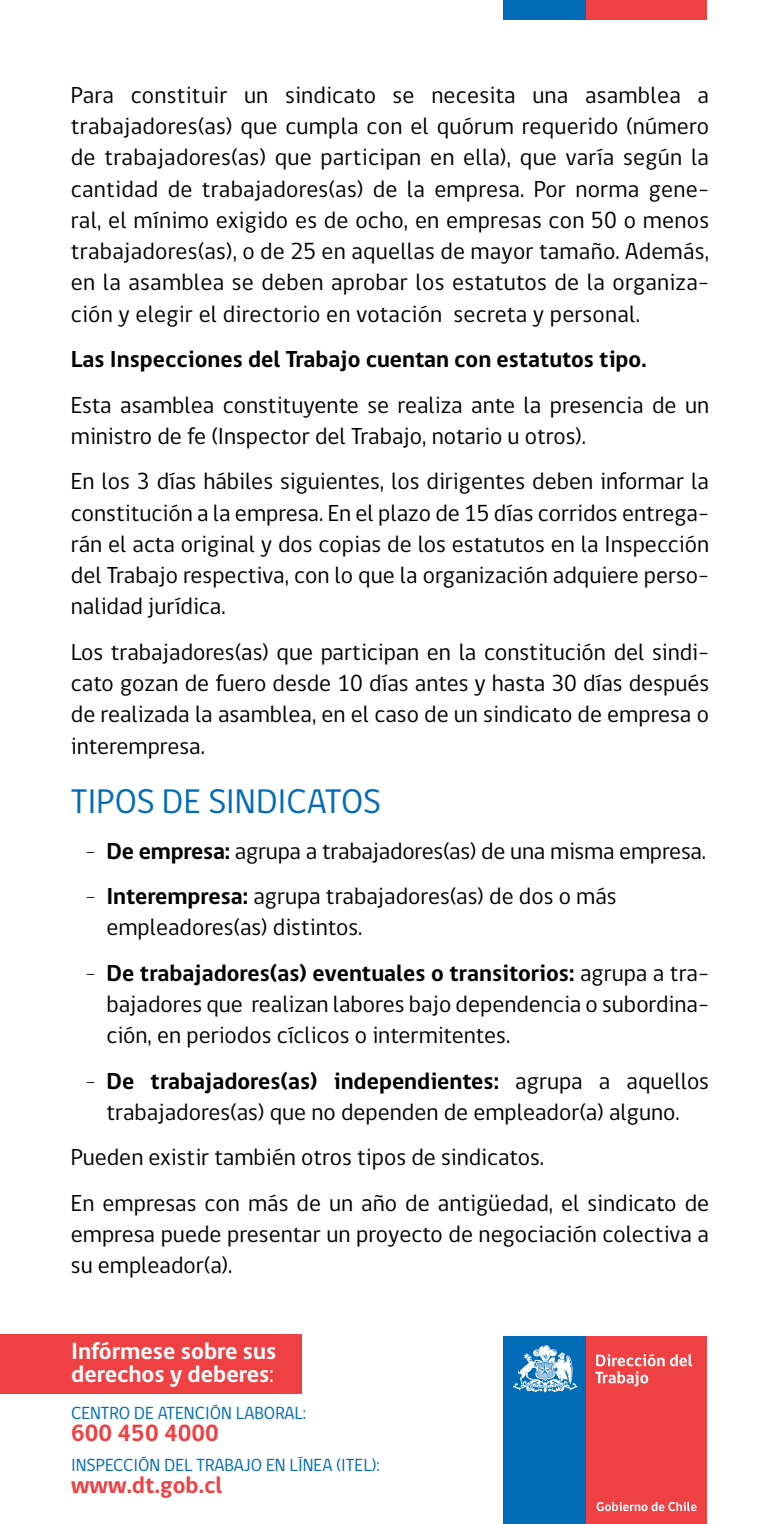
<style>
.page{position:relative;width:780px;height:1524px;background:#fff}
.page>*{position:absolute;margin:0;border:0;box-sizing:border-box;transform-origin:0 0}
.t1{font:35px "gob CL";letter-spacing:-.01em;color:#006cb7}
.t2{font:700 24px/22.5px "gob CL";color:#fff}
.t3{font:700 24px "gob CL";color:#ef4144}
.t4{font:23.75px/31.2px "gob CL";color:#000;text-align:justify}
.t5{font:700 23.75px "gob CL";color:#000}
.t6{font:18px "gob CL";color:#006cb7}
.s1{font-weight:300}
.s2{font-weight:700}
.s3{font-weight:400}
</style>
<div class="page">
<div style="left:504px;top:1514px;width:83px;height:10px;background:#006cb7"></div>
<div style="left:587px;top:1514px;width:120px;height:10px;background:#ef4144"></div>
<div style="left:504px;top:0;width:83px;height:19px;background:#006cb7"></div>
<div style="left:587px;top:0;width:120px;height:19px;background:#ef4144"></div>
<div style="left:504px;top:1336px;width:83px;height:184px;background:#006cb7"></div>
<div style="left:587px;top:1336px;width:120px;height:184px;background:#ef4144"></div>
<svg style="left:596px;top:1502px;width:49px;height:9px"></svg>
<svg style="left:651px;top:1502px;width:45px;height:9px"></svg>
<svg style="left:513px;top:1345px;width:64px;height:47px"></svg>
<svg style="left:670px;top:1354px;width:22px;height:12px"></svg>
<svg style="left:595px;top:1354px;width:69px;height:32px"></svg>
<div style="left:0;top:1334px;width:302px;height:60px;background:#ef4144"></div>
<p class="t4" style="left:71px;top:80px;width:639px">Para constituir un sindicato se necesita una asamblea a trabajadores(as) que cumpla con el quórum requerido (número de trabajadores(as) que participan en ella), que varía según la cantidad de trabajadores(as) de la empresa. Por norma gene&shy;ral, el mínimo exigido es de ocho, en empresas con 50 o menos trabajadores(as), o de 25 en aquellas de mayor tamaño. Además, en la asamblea se deben aprobar los estatutos de la organiza&shy;ción y elegir el directorio en votación secreta y personal.</p>
<p class="t5" style="left:71px;top:343px;width:577px">Las Inspecciones del Trabajo cuentan con estatutos tipo.</p>
<p class="t4" style="left:71px;top:390px;width:639px">Esta asamblea constituyente se realiza ante la presencia de un ministro de fe (Inspector del Trabajo, notario u otros).</p>
<p class="t4" style="left:71px;top:466px;width:639px">En los 3 días hábiles siguientes, los dirigentes deben informar la constitución a la empresa. En el plazo de 15 días corridos entrega&shy;rán el acta original y dos copias de los estatutos en la Inspección del Trabajo respectiva, con lo que la organización adquiere perso&shy;nalidad jurídica.</p>
<p class="t4" style="left:71px;top:637px;width:639px">Los trabajadores(as) que participan en la constitución del sindi&shy;cato gozan de fuero desde 10 días antes y hasta 30 días después de realizada la asamblea, en el caso de un sindicato de empresa o interempresa.</p>
<h1 class="t1" style="left:71px;top:777px;width:311px">TIPOS DE SINDICATOS</h1>
<p class="t4" style="left:85px;top:835px;width:622px"><span class="s1">–</span> <span class="s2">De empresa:</span> agrupa a trabajadores(as) de una misma empresa.</p>
<p class="t4" style="left:106px;top:881px;width:511px;text-indent:-21px"><span class="s1">–</span> <span class="s2">Interempresa:</span> agrupa trabajadores(as) de dos o más empleadores(as) distintos.</p>
<p class="t4" style="left:106px;top:957px;width:604px;text-indent:-21px"><span class="s1">–</span> <span class="s2">De trabajadores(as) eventuales o transitorios:</span> agrupa a tra&shy;bajadores que realizan labores bajo dependencia o subordina&shy;ción, en periodos cíclicos o intermitentes.</p>
<p class="t4" style="left:85px;top:1065px;width:625px;text-align:center"><span class="s1">–</span> <span class="s2">De trabajadores(as) independientes:</span> agrupa a aquellos trabajadores(as) que no dependen de empleador(a) alguno.</p>
<p class="t4" style="left:71px;top:1135px;width:639px;line-height:45.5px">Pueden existir también otros tipos de sindicatos.<br>En empresas con más de un año de antigüedad, el sindicato de</p>
<p class="t4" style="left:71px;top:1219px;width:639px">empresa puede presentar un proyecto de negociación colectiva a su empleador(a).</p>
<p class="t2" style="left:71px;top:1340px;width:207px">Infórmese sobre sus derechos y deberes<span class="s3">:</span></p>
<p class="t6" style="left:71px;top:1400px;width:236px">CENTRO DE ATENCIÓN LABORAL:</p>
<p class="t3" style="left:71px;top:1416px;width:149px">600 450 4000</p>
<p class="t6" style="left:71px;top:1452px;width:310px">INSPECCIÓN DEL TRABAJO EN LÍNEA (ITEL):</p>
<p class="t3" style="left:71px;top:1468px;width:153px">www.dt.gob.cl</p>
</div>
